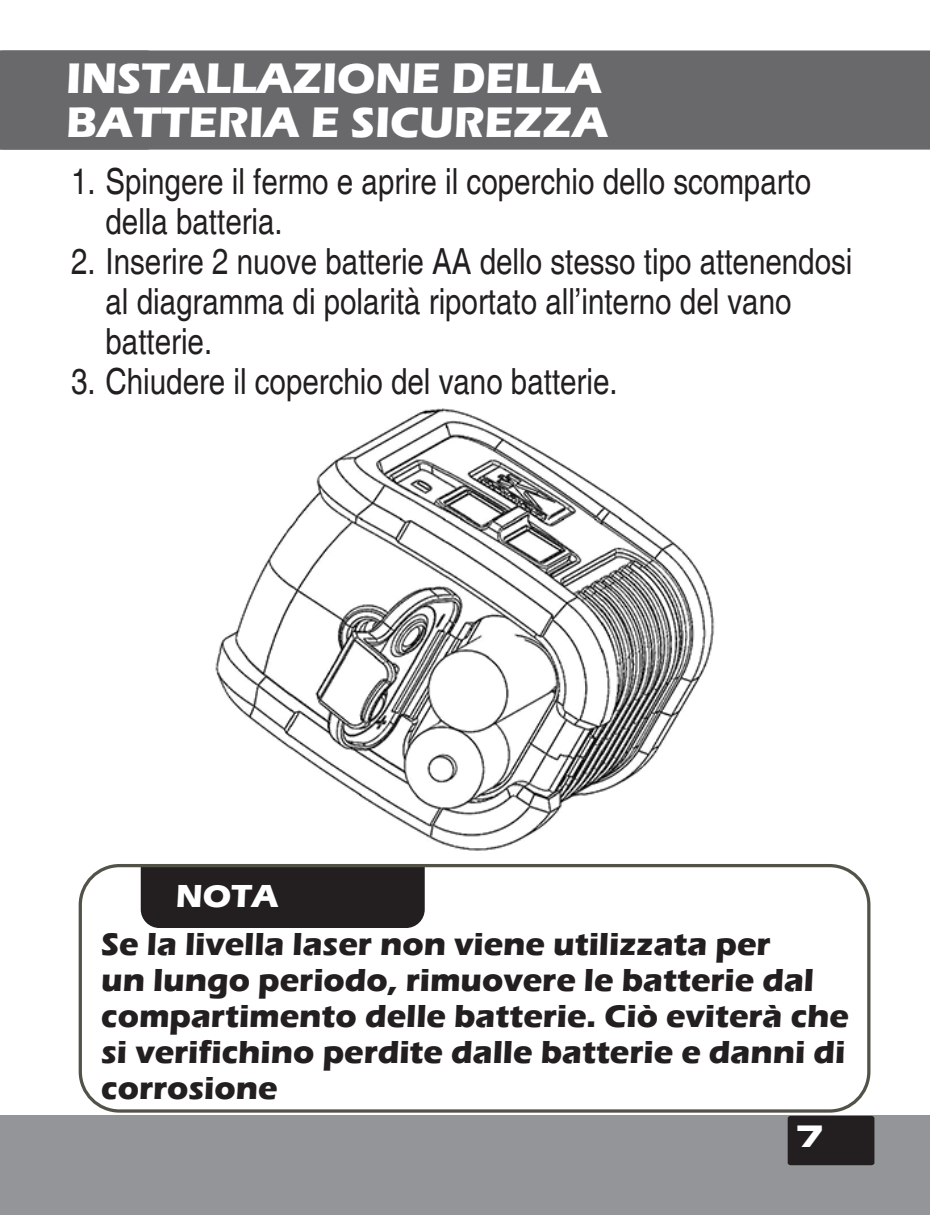
<style>
.page{position:relative;width:930px;height:1225px;background:#fff}
.page>*{position:absolute;margin:0;border:0;box-sizing:border-box;transform-origin:0 0}
.t1{font:700 44px/44px "Eras ITC";color:#fff}
.t2{font:condensed 36px/40px "Helvetica";color:#231f20}
.t3{font:700 32.8px/36px "Eras ITC";color:#231f20}
.t4{font:700 32.8px "Eras ITC";color:#fff}
.t5{font:32px "Microgramma D Bold Exte";color:#fff}
</style>
<div class="page">
<div style="left:0;top:1115px;width:235px;height:99px;background:#939598"></div>
<div style="left:71px;top:1115px;width:859px;height:99px;background:#939598"></div>
<div style="left:788px;top:1115px;width:86px;height:50px;background:#231f20;border-radius:3px"></div>
<div style="left:0;top:50px;width:930px;height:100px;background:#69696c"></div>
<img style="left:215px;top:408px;width:500px;height:443px">
<div style="left:141px;top:868px;width:284px;height:60px;background:#231f20"></div>
<div style="left:79px;top:864px;width:791px;height:248px;border:3px solid #535249;border-radius:39px"></div>
<p class="t1" style="left:66px;top:56px;width:543px">INSTALLAZIONE DELLA<br>BATTERIA E SICUREZZA</p>
<p class="t2" style="left:106px;top:161px;width:707px;text-indent:-34px">1. Spingere il fermo e aprire il coperchio dello scomparto della batteria.</p>
<p class="t2" style="left:106px;top:241px;width:748px;text-indent:-34px">2. Inserire 2 nuove batterie AA dello stesso tipo attenendosi al diagramma di polarità riportato all’interno del vano batterie.</p>
<p class="t2" style="left:71px;top:361px;width:548px">3. Chiudere il coperchio del vano batterie.</p>
<p class="t4" style="left:176px;top:877px;width:104px">NOTA</p>
<p class="t3" style="left:101px;top:926px;width:749px">Se la livella laser non viene utilizzata per<br>un lungo periodo, rimuovere le batterie dal compartimento delle batterie. Ciò eviterà che si verifichino perdite dalle batterie e danni di corrosione</p>
<p class="t5" style="left:795px;top:1114px;width:31px">7</p>
</div>
